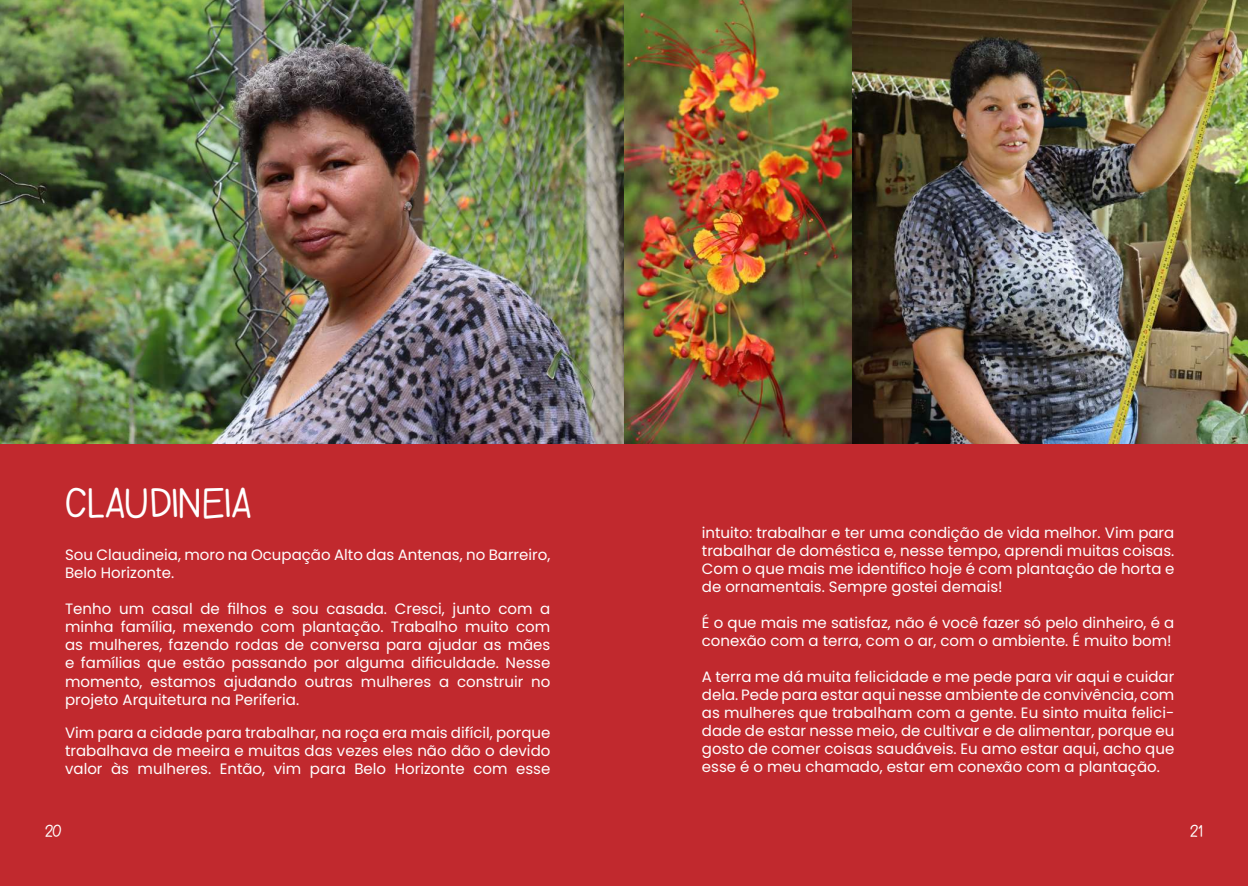
<style>
.page{position:relative;width:1248px;height:886px;background:#fff}
.page>*{position:absolute;margin:0;border:0;box-sizing:border-box;transform-origin:0 0}
.t1{font:700 43.88px "Springwood Line";color:#fff}
.t2{font:700 17.5px "Springwood Line";color:#fff}
.t3{font:15px/18px "Poppins";color:#fff;text-align:justify}
</style>
<div class="page">
<div style="left:0;top:0;width:1247px;height:886px;background:#c1292e"></div>
<img style="left:0;top:0;width:1247px;height:444px">
<h1 class="t1" style="left:65px;top:476px;width:188px">CLAUDINeIA</h1>
<p class="t3" style="left:65px;top:546px;width:486px">Sou Claudineia, moro na Ocupação Alto das Antenas, no Barreiro,<br>Belo Horizonte.</p>
<p class="t3" style="left:65px;top:600px;width:487px">Tenho um casal de filhos e sou casada. Cresci, junto com a minha família, mexendo com plantação. Trabalho muito com as mulheres, fazendo rodas de conversa para ajudar as mães e famílias que estão passando por alguma dificuldade. Nesse momento, estamos ajudando outras mulheres a construir no projeto Arquitetura na Periferia.</p>
<p class="t3" style="left:65px;top:723px;width:487px">Vim para a cidade para trabalhar, na roça era mais difícil, porque trabalhava de meeira e muitas das vezes eles não dão o devido valor às mulheres. Então, vim para Belo Horizonte com esse</p>
<p class="t3" style="left:701px;top:523px;width:474px">intuito: trabalhar e ter uma condição de vida melhor. Vim para trabalhar de doméstica e, nesse tempo, aprendi muitas coisas.<br>Com o que mais me identifico hoje é com plantação de horta e de ornamentais. Sempre gostei demais!</p>
<p class="t3" style="left:701px;top:613px;width:474px">É o que mais me satisfaz, não é você fazer só pelo dinheiro, é a conexão com a terra, com o ar, com o ambiente. É muito bom!</p>
<p class="t3" style="left:701px;top:667px;width:474px">A terra me dá muita felicidade e me pede para vir aqui e cuidar dela. Pede para estar aqui nesse ambiente de convivência, com as mulheres que trabalham com a gente. Eu sinto muita felici&shy;dade de estar nesse meio, de cultivar e de alimentar, porque eu gosto de comer coisas saudáveis. Eu amo estar aqui, acho que esse é o meu chamado, estar em conexão com a plantação.</p>
<p class="t2" style="left:45px;top:820px;width:18px">20</p>
<p class="t2" style="left:1190px;top:820px;width:14px">21</p>
</div>
